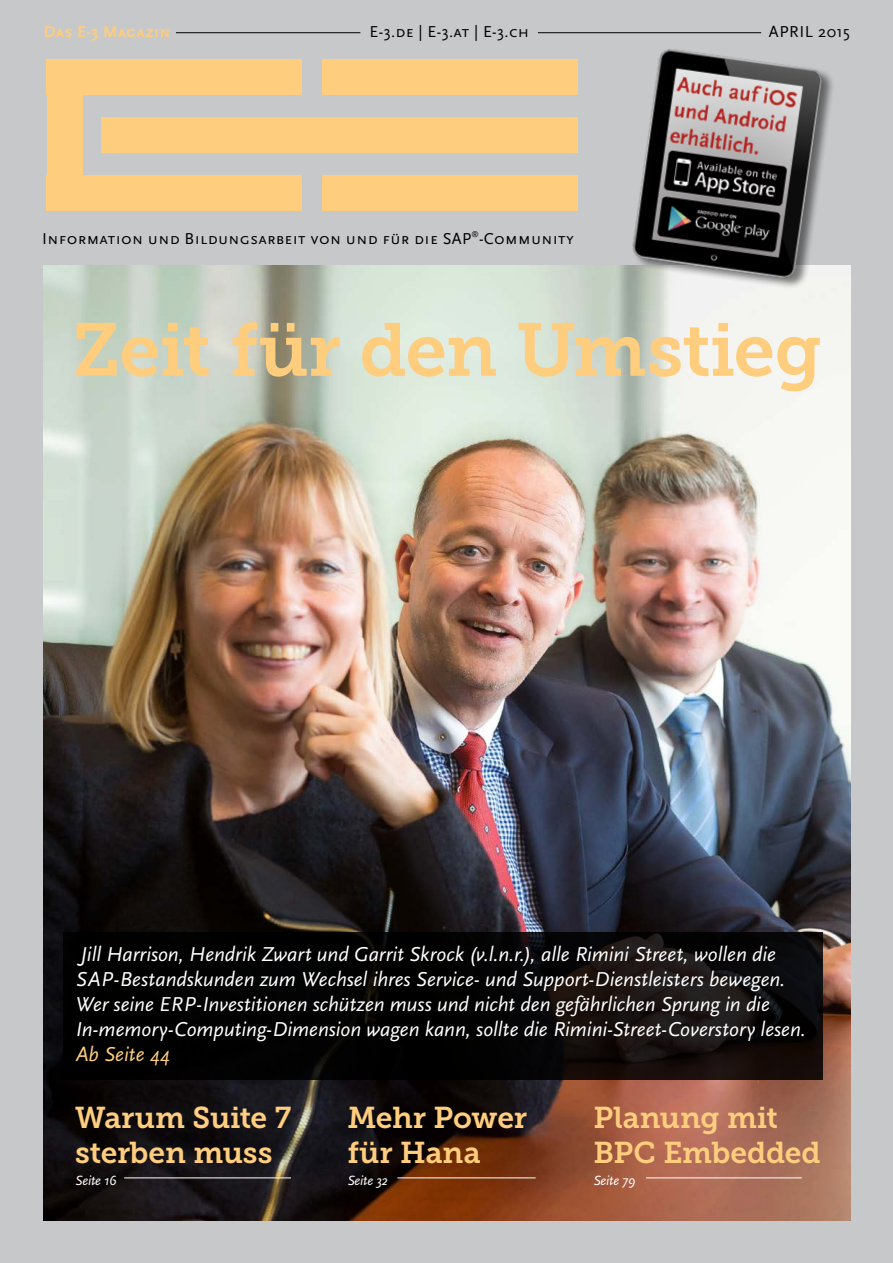
<style>
.page{position:relative;width:893px;height:1263px;background:#c7c8ca}
.page>*{position:absolute;margin:0;border:0;box-sizing:border-box;transform-origin:0 0}
.t1{font:74.55px "Museo Slab 700";letter-spacing:-.015em;color:#fecd7e}
.t2{font:30px/34.5px "Museo Slab 700";letter-spacing:-.005em;color:#fecd7e}
.t3{font:italic 21px/25.2px "Scala Sans OT";letter-spacing:-.005em;color:#fff}
.t4{font:16.5px "Scala Sans OT";letter-spacing:.02em;color:#000}
.t5{font:700 16.5px "Scala Sans OT";letter-spacing:.02em;color:#fecd7e}
.t6{font:italic 13.95px "Scala Sans OT";letter-spacing:-.02em;color:#fff}
.t7{font:7.5px "Scala Sans OT";color:#000}
.s1{color:#fecd7e}
</style>
<div class="page">
<hr style="left:176px;top:32px;width:184px;height:1px;background:#000">
<hr style="left:538px;top:32px;width:223px;height:1px;background:#000">
<div style="left:47px;top:60px;width:255px;height:35px;background:#fecd7e"></div>
<div style="left:47px;top:175px;width:255px;height:36px;background:#fecd7e"></div>
<div style="left:47px;top:60px;width:36px;height:151px;background:#fecd7e"></div>
<div style="left:101px;top:117px;width:476px;height:36px;background:#fecd7e"></div>
<div style="left:322px;top:175px;width:255px;height:36px;background:#fecd7e"></div>
<div style="left:322px;top:60px;width:255px;height:35px;background:#fecd7e"></div>
<img style="left:44px;top:266px;width:806px;height:954px">
<div style="left:633px;top:48px;width:202px;height:241px;background:#000;opacity:.5"></div>
<img style="left:629px;top:33px;width:199px;height:258px">
<hr style="left:124px;top:1177px;width:167px;height:1px;background:#fff">
<hr style="left:397px;top:1177px;width:139px;height:1px;background:#fff">
<hr style="left:646px;top:1177px;width:156px;height:1px;background:#fff">
<svg style="left:63px;top:932px;width:760px;height:148px;fill:#030203"></svg>
<p class="t5" style="left:44px;top:21px;width:128px">Das E-3 Magazin</p>
<p class="t4" style="left:370px;top:21px;width:161px">E-3.de | E-3.at | E-3.ch</p>
<p class="t4" style="left:769px;top:21px;width:83px">APRIL 2015</p>
<p class="t4" style="left:42px;top:229px;width:430px">Information und Bildungsarbeit von und für die SAP</p>
<p class="t7" style="left:471px;top:229px;width:9px">®</p>
<p class="t4" style="left:479px;top:229px;width:96px">-Community</p>
<p class="t1" style="left:72px;top:308px;width:751px">Zeit für den Umstieg</p>
<p class="t3" style="left:76px;top:941px;width:732px">Jill Harrison, Hendrik Zwart und Garrit Skrock (v.l.n.r.), alle Rimini Street, wollen die SAP-Bestandskunden zum Wechsel ihres Service- und Support-Dienstleisters bewegen.<br>Wer seine ERP-Investitionen schützen muss und nicht den gefährlichen Sprung in die In-memory-Computing-Dimension wagen kann, sollte die Rimini-Street-Coverstory lesen.<br><span class="s1">Ab Seite 44</span></p>
<p class="t2" style="left:75px;top:1101px;width:218px">Warum Suite 7 sterben muss</p>
<p class="t6" style="left:75px;top:1172px;width:43px">Seite 16</p>
<p class="t2" style="left:347px;top:1101px;width:181px">Mehr Power für Hana</p>
<p class="t6" style="left:347px;top:1172px;width:42px">Seite 32</p>
<p class="t2" style="left:593px;top:1101px;width:229px">Planung mit<br>BPC Embedded</p>
<p class="t6" style="left:593px;top:1172px;width:43px">Seite 79</p>
</div>
